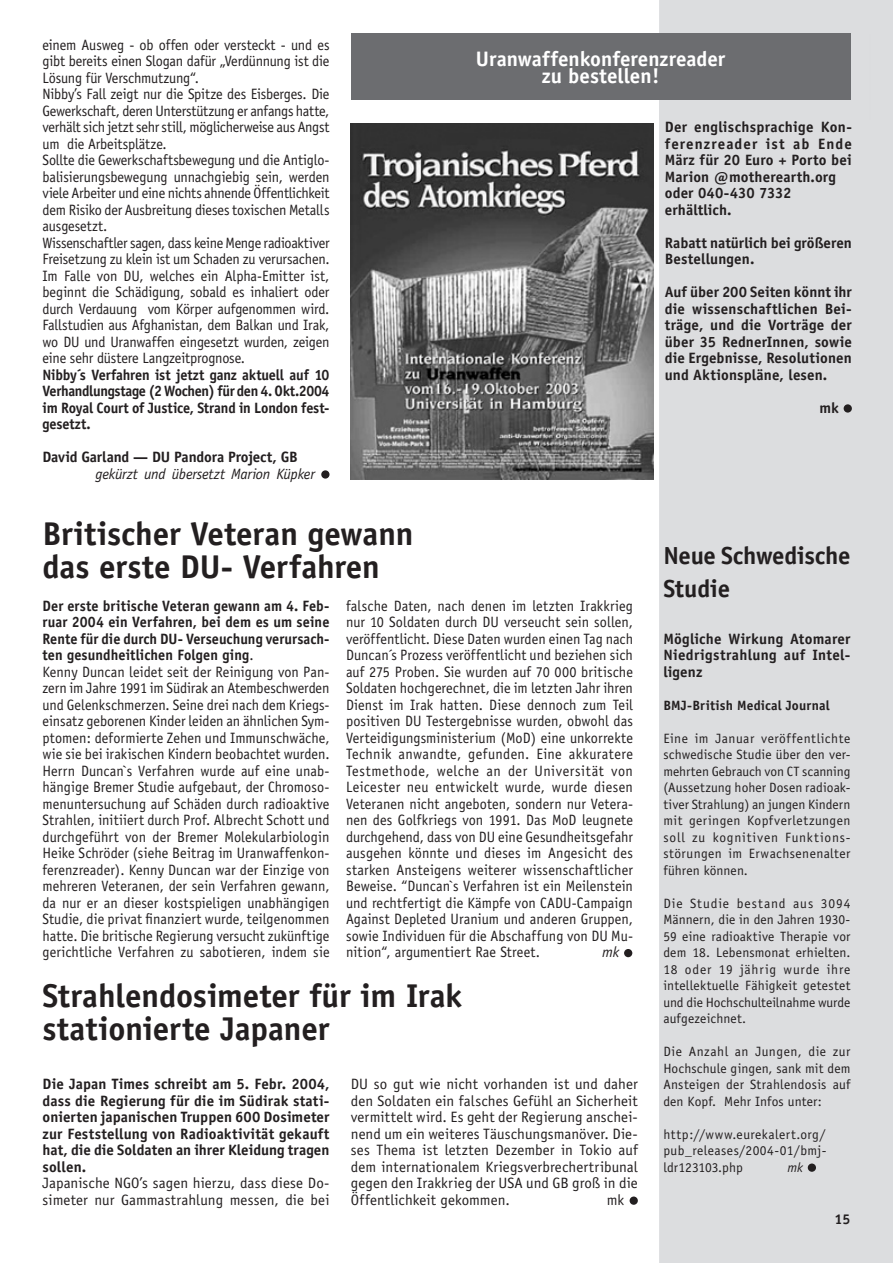
<style>
.page{position:relative;width:893px;height:1263px;background:#fff}
.page>*{position:absolute;margin:0;border:0;box-sizing:border-box;transform-origin:0 0}
.t1{font:700 33px/33px "Officina Sans";letter-spacing:-.005em;color:#231f20}
.t2{font:700 24.75px/33px "Officina Sans";letter-spacing:-.01em;color:#231f20}
.t3{font:700 21px/16.5px "Officina Sans";color:#fff;text-align:center}
.t4{font:15px/16.5px "Officina Sans";color:#231f20;scale:.95 1}
.t5{font:700 15px/16.5px "Officina Sans";letter-spacing:.005em;color:#231f20;text-align:justify}
.t6{font:15px/16.5px "Officina Sans";color:#231f20}
.t7{font:700 15px/16.5px "Officina Sans";letter-spacing:.005em;color:#231f20;text-align:justify;scale:.95 1}
.t8{font:italic 15px "Officina Sans";letter-spacing:-.015em;color:#231f20}
.t9{font:700 14.25px "Officina Sans";color:#231f20}
.t10{font:13.5px/16.5px "Officina Sans";letter-spacing:.02em;color:#231f20;text-align:justify}
.t11{font:700 13.5px "Officina Sans";letter-spacing:.01em;color:#231f20}
.t12{font:italic 13.5px "Officina Sans";color:#231f20}
.s1{font-weight:700}
</style>
<div class="page">
<div style="left:659px;top:0;width:234px;height:1263px;background:#dcdddf"></div>
<div style="left:624px;top:949px;width:8px;height:8px;background:#231f20;border-radius:50%"></div>
<div style="left:808px;top:1163px;width:8px;height:9px;background:#231f20;border-radius:50%"></div>
<div style="left:844px;top:404px;width:8px;height:9px;background:#231f20;border-radius:50%"></div>
<div style="left:630px;top:1196px;width:8px;height:9px;background:#231f20;border-radius:50%"></div>
<img style="left:351px;top:123px;width:303px;height:356px">
<img style="left:352px;top:34px;width:519px;height:85px">
<div style="left:351px;top:33px;width:499px;height:66px;background:#6c6d70"></div>
<div style="left:321px;top:470px;width:8px;height:9px;background:#231f20;border-radius:50%"></div>
<p class="t4" style="left:43px;top:36px;width:304px">einem Ausweg - ob offen oder versteckt - und es gibt bereits einen Slogan dafür „Verdünnung ist die Lösung für Verschmutzung“.<br>Nibby’s Fall zeigt nur die Spitze des Eisberges. Die Gewerkschaft, deren Unterstützung er anfangs hatte, verhält sich jetzt sehr still, möglicherweise aus Angst um die Arbeitsplätze.<br>Sollte die Gewerkschaftsbewegung und die Antiglo&shy;balisierungsbewegung unnachgiebig sein, werden viele Arbeiter und eine nichts ahnende Öffentlichkeit dem Risiko der Ausbreitung dieses toxischen Metalls ausgesetzt.<br>Wissenschaftler sagen, dass keine Menge radioaktiver Freisetzung zu klein ist um Schaden zu verursachen.<br>Im Falle von DU, welches ein Alpha-Emitter ist, beginnt die Schädigung, sobald es inhaliert oder durch Verdauung vom Körper aufgenommen wird.<br>Fallstudien aus Afghanistan, dem Balkan und Irak, wo DU und Uranwaffen eingesetzt wurden, zeigen eine sehr düstere Langzeitprognose.</p>
<p class="t7" style="left:43px;top:366px;width:304px">Nibby´s Verfahren ist jetzt ganz aktuell auf 10<br>Verhandlungstage (2 Wochen) für den 4. Okt.2004 im Royal Court of Justice, Strand in London fest&shy;gesetzt.</p>
<p class="t5" style="left:43px;top:449px;width:257px">David Garland — DU Pandora Project, GB</p>
<p class="t8" style="left:96px;top:465px;width:221px">gekürzt und übersetzt Marion Küpker</p>
<h3 class="t3" style="left:476px;top:50px;width:251px">Uranwaffenkonferenzreader zu bestellen!</h3>
<p class="t5" style="left:665px;top:118px;width:189px;text-align:left">Der englischsprachige Kon&shy;ferenzreader ist ab Ende<br>März für 20 Euro + Porto bei<br>Marion @motherearth.org oder 040-430 7332 erhältlich.</p>
<p class="t5" style="left:665px;top:234px;width:189px">Rabatt natürlich bei größeren<br>Bestellungen.</p>
<p class="t5" style="left:665px;top:284px;width:189px">Auf über 200 Seiten könnt ihr die wissenschaftlichen Bei&shy;träge, und die Vorträge der über 35 RednerInnen, sowie die Ergebnisse, Resolutionen und Aktionspläne, lesen.</p>
<p class="t5" style="left:819px;top:399px;width:21px">mk</p>
<h1 class="t1" style="left:43px;top:516px;width:373px">Britischer Veteran gewann das erste DU- Verfahren</h1>
<p class="t4" style="left:43px;top:597px;width:304px"><span class="s1">Der erste britische Veteran gewann am 4. Feb&shy;ruar 2004 ein Verfahren, bei dem es um seine Rente für die durch DU- Verseuchung verursach&shy;ten gesundheitlichen Folgen ging</span>.<br>Kenny Duncan leidet seit der Reinigung von Pan&shy;zern im Jahre 1991 im Südirak an Atembeschwerden und Gelenkschmerzen. Seine drei nach dem Kriegs&shy;einsatz geborenen Kinder leiden an ähnlichen Sym&shy;ptomen: deformierte Zehen und Immunschwäche, wie sie bei irakischen Kindern beobachtet wurden.<br>Herrn Duncan`s Verfahren wurde auf eine unab&shy;hängige Bremer Studie aufgebaut, der Chromoso&shy;menuntersuchung auf Schäden durch radioaktive Strahlen, initiiert durch Prof. Albrecht Schott und durchgeführt von der Bremer Molekularbiologin Heike Schröder (siehe Beitrag im Uranwaffenkon&shy;ferenzreader). Kenny Duncan war der Einzige von mehreren Veteranen, der sein Verfahren gewann, da nur er an dieser kostspieligen unabhängigen Studie, die privat finanziert wurde, teilgenommen hatte. Die britische Regierung versucht zukünftige gerichtliche Verfahren zu sabotieren, indem sie</p>
<p class="t4" style="left:346px;top:597px;width:304px;text-align:justify">falsche Daten, nach denen im letzten Irakkrieg nur 10 Soldaten durch DU verseucht sein sollen, veröffentlicht. Diese Daten wurden einen Tag nach Duncan´s Prozess veröffentlicht und beziehen sich auf 275 Proben. Sie wurden auf 70 000 britische Soldaten hochgerechnet, die im letzten Jahr ihren Dienst im Irak hatten. Diese dennoch zum Teil positiven DU Testergebnisse wurden, obwohl das Verteidigungsministerium (MoD) eine unkorrekte Technik anwandte, gefunden. Eine akkuratere Testmethode, welche an der Universität von Leicester neu entwickelt wurde, wurde diesen Veteranen nicht angeboten, sondern nur Vetera&shy;nen des Golfkriegs von 1991. Das MoD leugnete durchgehend, dass von DU eine Gesundheitsgefahr ausgehen könnte und dieses im Angesicht des starken Ansteigens weiterer wissenschaftlicher Beweise. “Duncan`s Verfahren ist ein Meilenstein und rechtfertigt die Kämpfe von CADU-Campaign Against Depleted Uranium und anderen Gruppen, sowie Individuen für die Abschaffung von DU Mu&shy;nition“, argumentiert Rae Street.</p>
<p class="t8" style="left:602px;top:943px;width:19px">mk</p>
<h1 class="t1" style="left:43px;top:979px;width:421px">Strahlendosimeter für im Irak stationierte Japaner</h1>
<p class="t5" style="left:43px;top:1076px;width:288px">Die Japan Times schreibt am 5. Febr. 2004, dass die Regierung für die im Südirak stati&shy;onierten japanischen Truppen 600 Dosimeter zur Feststellung von Radioaktivität gekauft hat, die die Soldaten an ihrer Kleidung tragen sollen.</p>
<p class="t6" style="left:43px;top:1175px;width:289px">Japanische NGO’s sagen hierzu, dass diese Do&shy;simeter nur Gammastrahlung messen, die bei</p>
<p class="t6" style="left:351px;top:1076px;width:289px;text-align:justify">DU so gut wie nicht vorhanden ist und daher den Soldaten ein falsches Gefühl an Sicherheit vermittelt wird. Es geht der Regierung anschei&shy;nend um ein weiteres Täuschungsmanöver. Die&shy;ses Thema ist letzten Dezember in Tokio auf dem internationalem Kriegsverbrechertribunal gegen den Irakkrieg der USA und GB groß in die Öffentlichkeit gekommen.</p>
<p class="t6" style="left:607px;top:1191px;width:19px">mk</p>
<h2 class="t2" style="left:663px;top:539px;width:189px">Neue Schwedische<br>Studie</h2>
<p class="t5" style="left:663px;top:630px;width:189px">Mögliche Wirkung Atomarer Niedrigstrahlung auf Intel&shy;ligenz</p>
<p class="t11" style="left:663px;top:697px;width:168px">BMJ-British Medical Journal</p>
<p class="t10" style="left:663px;top:730px;width:189px">Eine im Januar veröffentlichte schwedische Studie über den ver&shy;mehrten Gebrauch von CT scanning (Aussetzung hoher Dosen radioak&shy;tiver Strahlung) an jungen Kindern mit geringen Kopfverletzungen soll zu kognitiven Funktions&shy;störungen im Erwachsenenalter führen können.</p>
<p class="t10" style="left:663px;top:895px;width:189px">Die Studie bestand aus 3094<br>Männern, die in den Jahren 1930- 59 eine radioaktive Therapie vor dem 18. Lebensmonat erhielten.<br>18 oder 19 jährig wurde ihre intellektuelle Fähigkeit getestet und die Hochschulteilnahme wurde aufgezeichnet.</p>
<p class="t10" style="left:663px;top:1043px;width:189px">Die Anzahl an Jungen, die zur Hochschule gingen, sank mit dem Ansteigen der Strahlendosis auf den Kopf. Mehr Infos unter:</p>
<p class="t10" style="left:663px;top:1126px;width:165px">http://www.eurekalert.org/ pub_releases/2004-01/bmj&shy;ldr123103.php</p>
<p class="t12" style="left:787px;top:1159px;width:17px">mk</p>
<p class="t9" style="left:835px;top:1210px;width:17px">15</p>
</div>
